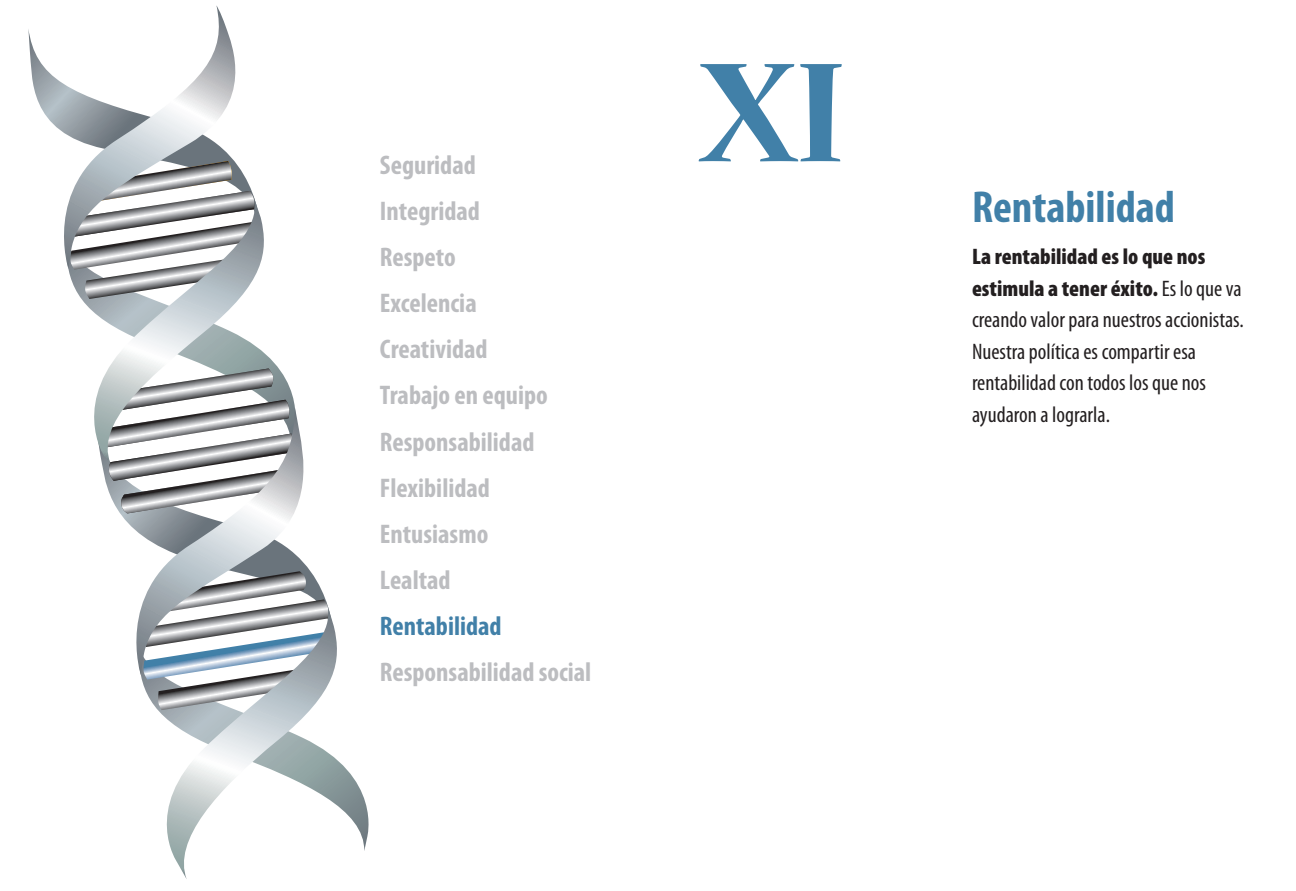
<style>
.page{position:relative;width:1296px;height:891px;background:#fff}
.page>*{position:absolute;margin:0;border:0;box-sizing:border-box;transform-origin:0 0}
.t1{font:700 157.5px "Nueva Std";color:#4180a8}
.word{font:700 condensed 45px "Myriad Pro";color:#4180a8}
.t2{font:700 condensed 27px "Myriad Pro";color:#bcbdc0}
.t3{font:700 condensed 27px "Myriad Pro";color:#4180a8}
.Body{font:condensed 22.5px/31.5px "Myriad Pro";color:#231f20}
.s1{font-weight:900}
</style>
<div class="page">
<svg style="left:342px;top:764px;width:27px;height:87px"></svg>
<svg style="left:28px;top:29px;width:14px;height:80px"></svg>
<svg style="left:104px;top:369px;width:191px;height:136px"></svg>
<svg style="left:115px;top:407px;width:202px;height:268px"></svg>
<svg style="left:141px;top:600px;width:201px;height:279px"></svg>
<svg style="left:42px;top:5px;width:211px;height:264px"></svg>
<svg style="left:69px;top:193px;width:200px;height:270px"></svg>
<p class="t2" style="left:380px;top:148px;width:97px">Seguridad</p>
<p class="t2" style="left:380px;top:194px;width:102px">Integridad</p>
<p class="t2" style="left:380px;top:240px;width:77px">Respeto</p>
<p class="t2" style="left:380px;top:286px;width:98px">Excelencia</p>
<p class="t2" style="left:380px;top:332px;width:109px">Creatividad</p>
<p class="t2" style="left:380px;top:379px;width:169px">Trabajo en equipo</p>
<p class="t2" style="left:380px;top:425px;width:156px">Responsabilidad</p>
<p class="t2" style="left:380px;top:471px;width:112px">Flexibilidad</p>
<p class="t2" style="left:380px;top:517px;width:110px">Entusiasmo</p>
<p class="t2" style="left:380px;top:563px;width:72px">Lealtad</p>
<p class="t3" style="left:380px;top:609px;width:123px">Rentabilidad</p>
<p class="t2" style="left:380px;top:655px;width:213px">Responsabilidad social</p>
<p class="t1" style="left:702px;top:40px;width:145px">XI</p>
<p class="word" style="left:972px;top:179px;width:204px">Rentabilidad</p>
<p class="Body" style="left:972px;top:241px;width:273px"><span class="s1">La rentabilidad es lo que nos estimula a tener éxito.</span> Es lo que va creando valor para nuestros accionistas.<br>Nuestra política es compartir esa rentabilidad con todos los que nos ayudaron a lograrla.</p>
</div>
